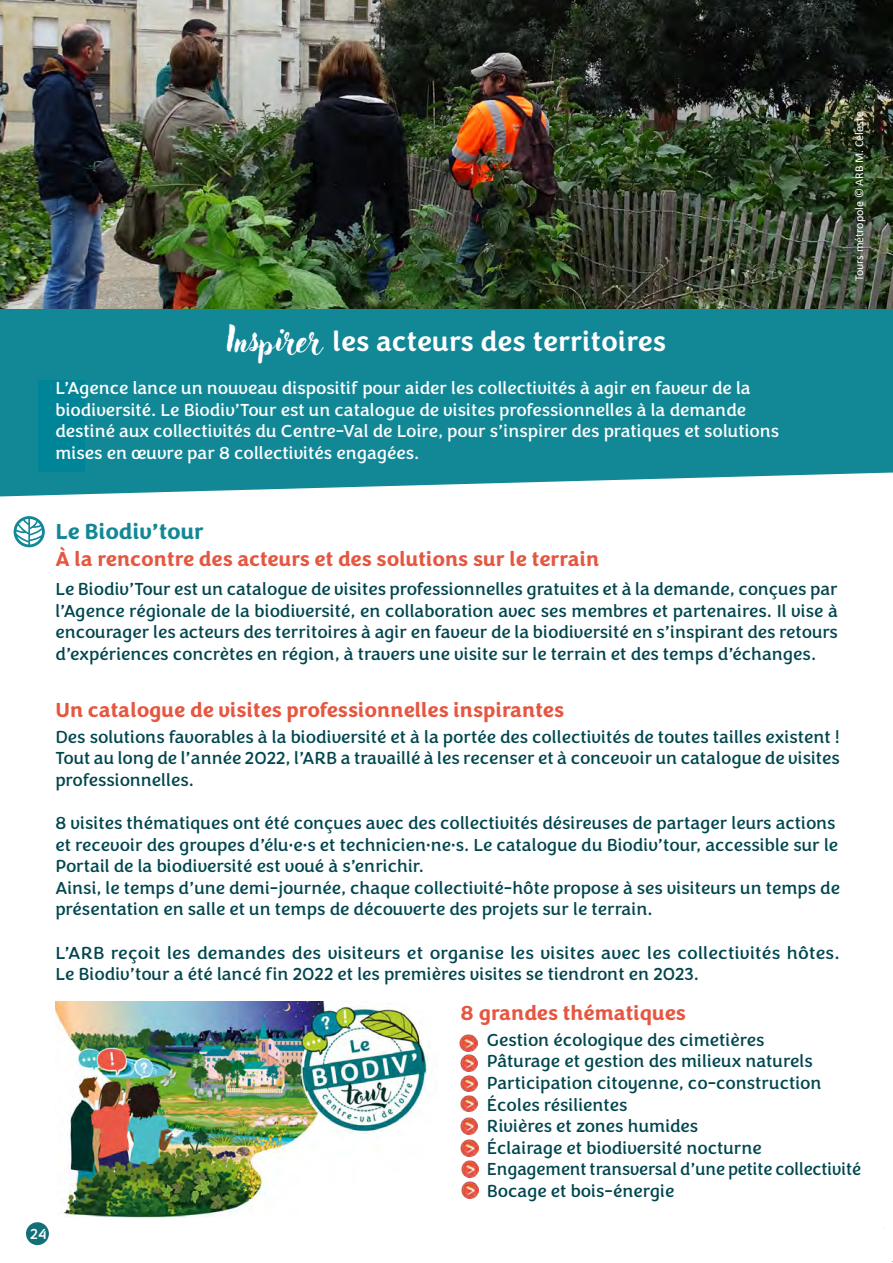
<style>
.page{position:relative;width:893px;height:1263px;background:#fff}
.page>*{position:absolute;margin:0;border:0;box-sizing:border-box;transform-origin:0 0}
.t1{font:500 28.5px "Congenial";color:#fff}
.t2{font:700 22.5px "Congenial";color:#128897}
.t3{font:700 21px "Congenial";color:#e65741}
.t4{font:18px/21.6px "Congenial";color:#00464f}
.t5{font:18px/21.6px "Congenial";color:#fff}
.t6{font:15px "Congenial";color:#fff}
.t7{font:12px "Calibri";color:#fff}
.s1{font-family:"Adlery";font-weight:400;font-size:33px}
</style>
<div class="page">
<div style="left:26px;top:1222px;width:23px;height:23px;background:#127178;border-radius:50%"></div>
<div style="left:0;top:309px;width:893px;height:187px;background:#128897"></div>
<svg style="left:14px;top:516px;width:31px;height:31px"></svg>
<div style="left:38px;top:380px;width:47px;height:92px;background:#008598"></div>
<img style="left:0;top:0;width:893px;height:309px">
<img style="left:55px;top:1002px;width:373px;height:215px">
<img style="left:460px;top:1034px;width:17px;height:17px">
<img style="left:460px;top:1054px;width:18px;height:17px">
<img style="left:460px;top:1075px;width:18px;height:17px">
<img style="left:460px;top:1095px;width:18px;height:17px">
<img style="left:460px;top:1118px;width:18px;height:16px">
<img style="left:461px;top:1139px;width:17px;height:17px">
<img style="left:461px;top:1161px;width:18px;height:16px">
<img style="left:461px;top:1182px;width:18px;height:16px">
<p class="t1" style="left:227px;top:324px;width:441px"><span class="s1">Inspirer</span> les acteurs des territoires</p>
<p class="t5" style="left:55px;top:377px;width:725px">L’Agence lance un nouveau dispositif pour aider les collectivités à agir en faveur de la biodiversité. Le Biodiv’Tour est un catalogue de visites professionnelles à la demande destiné aux collectivités du Centre-Val de Loire, pour s’inspirer des pratiques et solutions mises en œuvre par 8 collectivités engagées.</p>
<p class="t7" style="left:851px;top:281px;width:171px;rotate:-90deg">Tours métropole © ARB M. Céleste</p>
<p class="t2" style="left:55px;top:517px;width:150px">Le Biodiv’tour</p>
<p class="t3" style="left:55px;top:546px;width:545px">À la rencontre des acteurs et des solutions sur le terrain</p>
<p class="t4" style="left:55px;top:579px;width:784px;text-align:justify">Le Biodiv’Tour est un catalogue de visites professionnelles gratuites et à la demande, conçues par l’Agence régionale de la biodiversité, en collaboration avec ses membres et partenaires. Il vise à encourager les acteurs des territoires à agir en faveur de la biodiversité en s’inspirant des retours d’expériences concrètes en région, à travers une visite sur le terrain et des temps d’échanges.</p>
<p class="t3" style="left:55px;top:696px;width:510px">Un catalogue de visites professionnelles inspirantes</p>
<p class="t4" style="left:55px;top:726px;width:786px;text-align:justify">Des solutions favorables à la biodiversité et à la portée des collectivités de toutes tailles existent !<br>Tout au long de l’année 2022, l’ARB a travaillé à les recenser et à concevoir un catalogue de visites professionnelles.</p>
<p class="t4" style="left:55px;top:812px;width:784px">8 visites thématiques ont été conçues avec des collectivités désireuses de partager leurs actions et recevoir des groupes d’élu·e·s et technicien·ne·s. Le catalogue du Biodiv’tour, accessible sur le<br>Portail de la biodiversité est voué à s’enrichir.</p>
<p class="t4" style="left:55px;top:877px;width:786px">Ainsi, le temps d’une demi-journée, chaque collectivité-hôte propose à ses visiteurs un temps de présentation en salle et un temps de découverte des projets sur le terrain.</p>
<p class="t4" style="left:55px;top:942px;width:786px">L’ARB reçoit les demandes des visiteurs et organise les visites avec les collectivités hôtes.<br>Le Biodiv’tour a été lancé fin 2022 et les premières visites se tiendront en 2023.</p>
<p class="t3" style="left:461px;top:1000px;width:227px">8 grandes thématiques</p>
<p class="t4" style="left:487px;top:1029px;width:279px">Gestion écologique des cimetières</p>
<p class="t4" style="left:487px;top:1051px;width:336px">Pâturage et gestion des milieux naturels<br>Participation citoyenne, co-construction</p>
<p class="t4" style="left:487px;top:1094px;width:142px">Écoles résilientes</p>
<p class="t4" style="left:487px;top:1116px;width:213px">Rivières et zones humides</p>
<p class="t4" style="left:487px;top:1137px;width:276px">Éclairage et biodiversité nocturne</p>
<p class="t4" style="left:487px;top:1159px;width:376px">Engagement transversal d’une petite collectivité</p>
<p class="t4" style="left:487px;top:1180px;width:189px">Bocage et bois-énergie</p>
<p class="t6" style="left:30px;top:1225px;width:18px">24</p>
</div>
